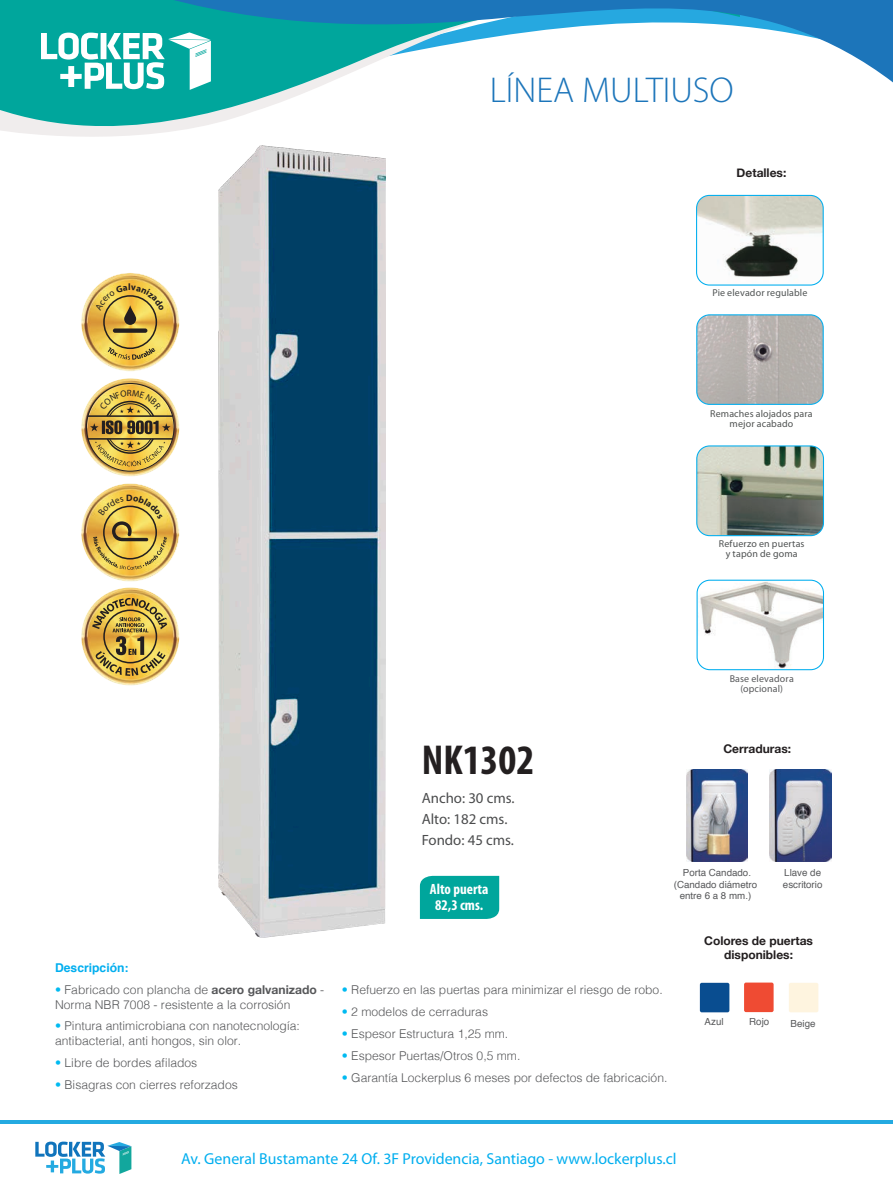
<style>
.page{position:relative;width:893px;height:1191px;background:#fff}
.page>*{position:absolute;margin:0;border:0;box-sizing:border-box;transform-origin:0 0}
.t1{font:700 condensed 42px "Myriad Pro";color:#231f20}
.t2{font:300 36px "Myriad Pro";color:#1c75ba}
.t3{font:15.9px "Myriad Pro";color:#00aeef}
.t4{font:14.85px "Myriad Pro";color:#4b4c4d}
.t5{font:700 condensed 14.85px "Myriad Pro";color:#fff}
.t6{font:300 12.15px/14.5px "Helvetica";color:#57585a}
.t7{font:700 12.15px "Helvetica";color:#00aeef}
.t8{font:700 12px "Helvetica Neue";color:#231f20}
.t9{font:9.9px/9.9px "Myriad Pro";letter-spacing:.015em;color:#505352;text-align:center}
.t10{font:9.9px "Myriad Pro";letter-spacing:.015em;color:#4f5252}
.t11{font:9.9px "Myriad Pro";letter-spacing:.015em;color:#57585a}
.t12{font:9.9px "Myriad Pro";letter-spacing:.015em;color:#505454}
.t13{font:9.75px/11.7px "Helvetica";color:#57585a;text-align:center}
.t14{font:700 9.3px "Myriad Pro";color:#231f20}
.t15{font:9.15px "Myriad Pro";color:#231f20}
.s1{color:#00baf1}
.s2{font-family:"Helvetica Neue";font-weight:700}
</style>
<div class="page">
<img style="left:219px;top:163px;width:166px;height:774px">
<div style="left:700px;top:982px;width:29px;height:30px;background:#094d90;border-radius:2px"></div>
<div style="left:744px;top:982px;width:30px;height:30px;background:#ef4b33;border-radius:2px"></div>
<div style="left:789px;top:982px;width:29px;height:30px;background:#fef4df;border-radius:2px"></div>
<img style="left:698px;top:316px;width:124px;height:87px">
<div style="left:696px;top:314px;width:128px;height:91px;border:1px solid #00aeef;border-radius:13px"></div>
<img style="left:697px;top:447px;width:126px;height:88px">
<div style="left:696px;top:445px;width:128px;height:91px;border:1px solid #00aeef;border-radius:13px"></div>
<img style="left:697px;top:195px;width:126px;height:90px">
<div style="left:696px;top:195px;width:128px;height:90px;border:1px solid #00aeef;border-radius:13px"></div>
<img style="left:697px;top:581px;width:126px;height:87px">
<div style="left:697px;top:579px;width:127px;height:91px;border:1px solid #00aeef;border-radius:13px"></div>
<img style="left:686px;top:769px;width:61px;height:92px">
<img style="left:770px;top:769px;width:61px;height:92px">
<img style="left:81px;top:587px;width:98px;height:98px">
<div style="left:420px;top:876px;width:79px;height:43px;background:#00a69c"></div>
<svg style="left:245px;top:152px;width:141px;height:11px;background:#cecbcb"></svg>
<svg style="left:0;top:0;width:329px;height:152px;fill:#00a69c"></svg>
<svg style="left:139px;top:0;width:754px;height:82px"></svg>
<svg style="left:41px;top:32px;width:170px;height:58px"></svg>
<hr style="left:0;top:1120px;width:893px;height:4px;background:#24aae1">
<svg style="left:35px;top:1141px;width:96px;height:33px"></svg>
<svg style="left:81px;top:483px;width:98px;height:98px"></svg>
<img style="left:81px;top:378px;width:98px;height:98px">
<svg style="left:81px;top:273px;width:98px;height:98px"></svg>
<p class="t2" style="left:490px;top:68px;width:246px">LÍNEA MULTIUSO</p>
<p class="t14" style="left:128px;top:281px;width:4px">l</p>
<p class="t15" style="left:127px;top:387px;width:6px">R</p>
<p class="t14" style="left:126px;top:492px;width:8px">D</p>
<p class="t8" style="left:737px;top:164px;width:51px">Detalles:</p>
<p class="t12" style="left:712px;top:287px;width:97px">Pie elevador regulable</p>
<p class="t9" style="left:710px;top:408px;width:104px">Remaches alojados para mejor acabado</p>
<p class="t10" style="left:719px;top:537px;width:87px">Refuerzo en puertas</p>
<p class="t10" style="left:726px;top:547px;width:73px">y tapón de goma</p>
<p class="t11" style="left:730px;top:672px;width:66px">Base elevadora</p>
<p class="t11" style="left:740px;top:682px;width:44px">(opcional)</p>
<p class="t7" style="left:55px;top:958px;width:75px">Descripción:</p>
<p class="t6" style="left:55px;top:981px;width:271px"><span class="s1">•</span> Fabricado con plancha de <span class="s2">acero galvanizado</span> -<br>Norma NBR 7008 - resistente a la corrosión</p>
<p class="t6" style="left:55px;top:1018px;width:246px"><span class="s1">•</span> Pintura antimicrobiana con nanotecnología: antibacterial, anti hongos, sin olor.</p>
<p class="t6" style="left:55px;top:1054px;width:144px"><span class="s1">•</span> Libre de bordes afilados</p>
<p class="t6" style="left:55px;top:1076px;width:184px"><span class="s1">•</span> Bisagras con cierres reforzados</p>
<p class="t1" style="left:422px;top:733px;width:114px">NK1302</p>
<p class="t4" style="left:422px;top:788px;width:94px">Ancho: 30 cms.</p>
<p class="t4" style="left:422px;top:809px;width:87px">Alto: 182 cms.</p>
<p class="t4" style="left:422px;top:830px;width:94px">Fondo: 45 cms.</p>
<p class="t5" style="left:430px;top:879px;width:60px">Alto puerta</p>
<p class="t5" style="left:435px;top:896px;width:49px">82,3 cms.</p>
<p class="t8" style="left:723px;top:739px;width:69px">Cerraduras:</p>
<p class="t13" style="left:674px;top:867px;width:85px">Porta Candado. (Candado diámetro entre 6 a 8 mm.)</p>
<p class="t13" style="left:784px;top:867px;width:38px">Llave de</p>
<p class="t13" style="left:783px;top:878px;width:41px">escritorio</p>
<p class="t6" style="left:342px;top:981px;width:322px"><span class="s1">•</span> Refuerzo en las puertas para minimizar el riesgo de robo.</p>
<p class="t6" style="left:342px;top:1003px;width:148px"><span class="s1">•</span> 2 modelos de cerraduras</p>
<p class="t6" style="left:342px;top:1025px;width:168px"><span class="s1">•</span> Espesor Estructura 1,25 mm.</p>
<p class="t6" style="left:342px;top:1047px;width:180px"><span class="s1">•</span> Espesor Puertas/Otros 0,5 mm.</p>
<p class="t6" style="left:342px;top:1070px;width:327px"><span class="s1">•</span> Garantía Lockerplus 6 meses por defectos de fabricación.</p>
<p class="t8" style="left:704px;top:931px;width:110px">Colores de puertas</p>
<p class="t8" style="left:724px;top:945px;width:70px">disponibles:</p>
<p class="t13" style="left:705px;top:1016px;width:20px">Azul</p>
<p class="t13" style="left:749px;top:1016px;width:22px">Rojo</p>
<p class="t13" style="left:791px;top:1017px;width:26px">Beige</p>
<p class="t3" style="left:181px;top:1148px;width:497px">Av. General Bustamante 24 Of. 3F Providencia, Santiago - www.lockerplus.cl</p>
</div>
